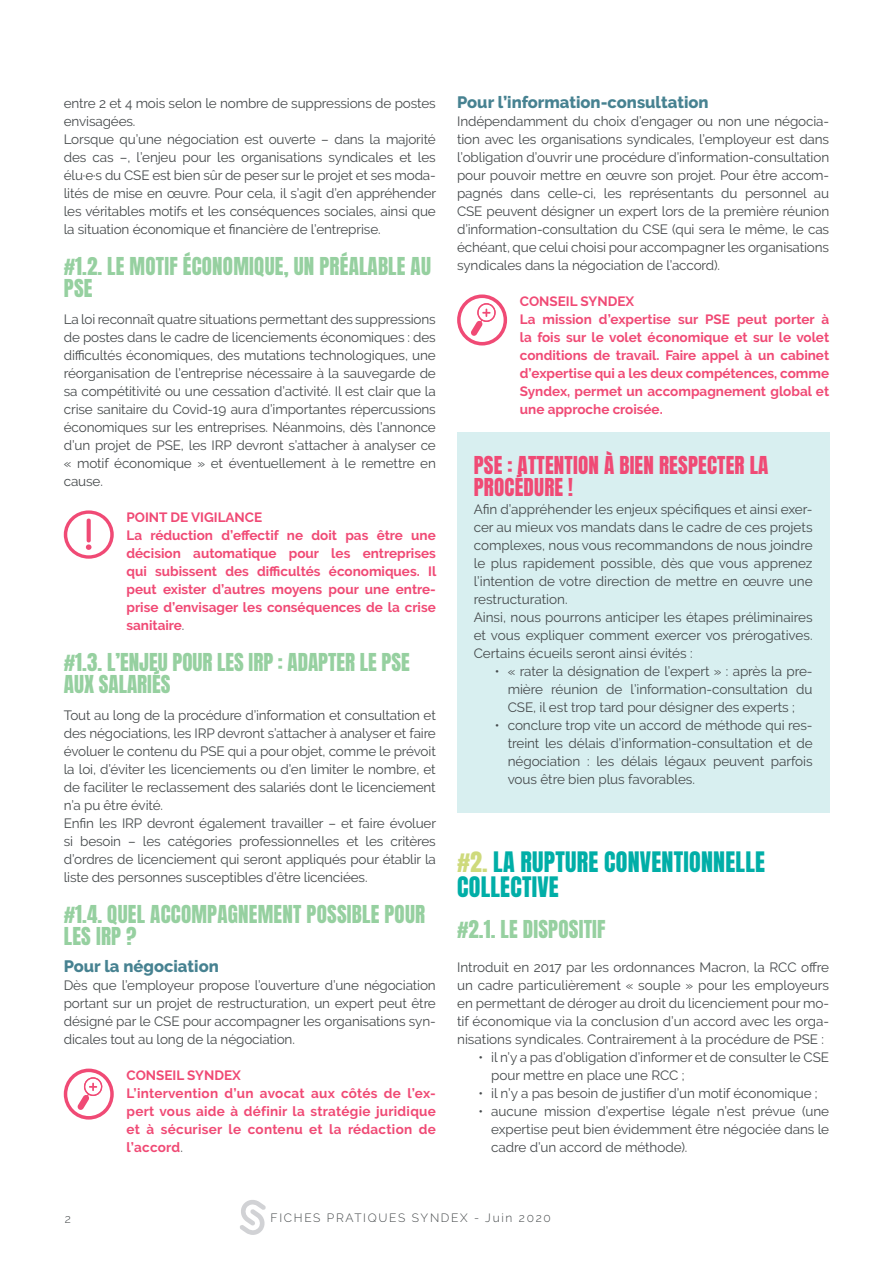
<style>
.page{position:relative;width:893px;height:1263px;background:#fff}
.page>*{position:absolute;margin:0;border:0;box-sizing:border-box;transform-origin:0 0}
.t1{font:24px/25.5px "Anton";letter-spacing:.01em;color:#00aea7}
.t2{font:21px/22.5px "Anton";letter-spacing:.01em;color:#96d0a0}
.t3{font:21px/22.5px "Anton";letter-spacing:.01em;color:#f04a75}
.t4{font:800 16.5px "Raleway";color:#478291}
.t5{font:13.5px/18px "Raleway";letter-spacing:-.01em;color:#464a4c;text-align:justify}
.t6{font:700 13.5px/18px "Raleway";color:#f04a75}
.t7{font:700 13.5px/18px "Raleway";letter-spacing:.02em;color:#f04a75}
.t8{font:300 12px "Raleway";letter-spacing:.14em;color:#464a4c}
.s1{font-weight:400;color:#464a4c}
.s2{color:#ceda7c}
</style>
<div class="page">
<svg style="left:64px;top:510px;width:50px;height:49px"></svg>
<svg style="left:64px;top:1068px;width:50px;height:51px"></svg>
<svg style="left:457px;top:294px;width:50px;height:51px"></svg>
<div style="left:457px;top:432px;width:372px;height:380px;background:#d8eff0"></div>
<svg style="left:240px;top:1200px;width:26px;height:35px"></svg>
<p class="t5" style="left:64px;top:94px;width:374px;text-align:left">entre 2 et 4 mois selon le nombre de suppressions de postes envisagées.<br>Lorsque qu’une négociation est ouverte – dans la majorité des cas –, l’enjeu pour les organisations syndicales et les élu·e·s du CSE est bien sûr de peser sur le projet et ses moda&shy;lités de mise en œuvre. Pour cela, il s’agit d’en appréhender les véritables motifs et les conséquences sociales, ainsi que la situation économique et financière de l’entreprise.</p>
<h2 class="t2" style="left:64px;top:256px;width:369px">#1.2. LE MOTIF ÉCONOMIQUE, UN PRÉALABLE AU<br>PSE</h2>
<p class="t5" style="left:64px;top:310px;width:374px">La loi reconnaît quatre situations permettant des suppressions de postes dans le cadre de licenciements économiques : des difficultés économiques, des mutations technologiques, une réorganisation de l’entreprise nécessaire à la sauvegarde de sa compétitivité ou une cessation d’activité. Il est clair que la crise sanitaire du Covid-19 aura d’importantes répercussions économiques sur les entreprises. Néanmoins, dès l’annonce d’un projet de PSE, les IRP devront s’attacher à analyser ce « motif économique » et éventuellement à le remettre en cause.</p>
<p class="t6" style="left:126px;top:508px;width:311px">POINT DE VIGILANCE<br>La réduction d’effectif ne doit pas être une décision automatique pour les entreprises qui subissent des difficultés économiques. Il peut exister d’autres moyens pour une entre&shy;prise d’envisager les conséquences de la crise sanitaire<span class="s1">.</span></p>
<h2 class="t2" style="left:64px;top:652px;width:348px">#1.3. L’ENJEU POUR LES IRP : ADAPTER LE PSE<br>AUX SALARIÉS</h2>
<p class="t5" style="left:64px;top:706px;width:374px;text-align:left">Tout au long de la procédure d’information et consultation et des négociations, les IRP devront s’attacher à analyser et faire évoluer le contenu du PSE qui a pour objet, comme le prévoit la loi, d’éviter les licenciements ou d’en limiter le nombre, et de faciliter le reclassement des salariés dont le licenciement n’a pu être évité.<br>Enfin les IRP devront également travailler – et faire évoluer si besoin – les catégories professionnelles et les critères d’ordres de licenciement qui seront appliqués pour établir la liste des personnes susceptibles d’être licenciées.</p>
<h2 class="t2" style="left:64px;top:904px;width:363px">#1.4. QUEL ACCOMPAGNEMENT POSSIBLE POUR<br>LES IRP ?</h2>
<p class="t4" style="left:64px;top:957px;width:157px">Pour la négociation</p>
<p class="t5" style="left:64px;top:976px;width:374px">Dès que l’employeur propose l’ouverture d’une négociation portant sur un projet de restructuration, un expert peut être désigné par le CSE pour accompagner les organisations syn&shy;dicales tout au long de la négociation.</p>
<p class="t7" style="left:126px;top:1066px;width:311px">CONSEIL SYNDEX<br>L’intervention d’un avocat aux côtés de l’ex&shy;pert vous aide à définir la stratégie juridique et à sécuriser le contenu et la rédaction de l’accord<span class="s1">.</span></p>
<p class="t4" style="left:457px;top:93px;width:253px">Pour l’information-consultation</p>
<p class="t5" style="left:457px;top:112px;width:374px">Indépendamment du choix d’engager ou non une négocia&shy;tion avec les organisations syndicales, l’employeur est dans l’obligation d’ouvrir une procédure d’information-consultation pour pouvoir mettre en œuvre son projet. Pour être accom&shy;pagnés dans celle-ci, les représentants du personnel au CSE peuvent désigner un expert lors de la première réunion d’information-consultation du CSE (qui sera le même, le cas échéant, que celui choisi pour accompagner les organisations syndicales dans la négociation de l’accord).</p>
<p class="t6" style="left:520px;top:292px;width:311px">CONSEIL SYNDEX<br>La mission d’expertise sur PSE peut porter à la fois sur le volet économique et sur le volet conditions de travail. Faire appel à un cabinet d’expertise qui a les deux compétences, comme Syndex, permet un accompagnement global et une approche croisée.</p>
<h2 class="t3" style="left:474px;top:455px;width:296px">PSE : ATTENTION À BIEN RESPECTER LA<br>PROCÉDURE !</h2>
<p class="t5" style="left:474px;top:500px;width:340px;text-align:left">Afin d’appréhender les enjeux spécifiques et ainsi exer&shy;cer au mieux vos mandats dans le cadre de ces projets complexes, nous vous recommandons de nous joindre le plus rapidement possible, dès que vous apprenez l’intention de votre direction de mettre en œuvre une restructuration.<br>Ainsi, nous pourrons anticiper les étapes préliminaires et vous expliquer comment exercer vos prérogatives.<br>Certains écueils seront ainsi évités :</p>
<p class="t5" style="left:508px;top:662px;width:306px;text-indent:-13px">• « rater la désignation de l’expert » : après la pre&shy;mière réunion de l’information-consultation du CSE, il est trop tard pour désigner des experts ;</p>
<p class="t5" style="left:508px;top:716px;width:306px;text-indent:-13px">• conclure trop vite un accord de méthode qui res&shy;treint les délais d’information-consultation et de négociation : les délais légaux peuvent parfois vous être bien plus favorables.</p>
<h1 class="t1" style="left:457px;top:850px;width:309px"><span class="s2">#2.</span> LA RUPTURE CONVENTIONNELLE<br>COLLECTIVE</h1>
<h2 class="t2" style="left:457px;top:919px;width:150px">#2.1. LE DISPOSITIF</h2>
<p class="t5" style="left:457px;top:958px;width:374px">Introduit en 2017 par les ordonnances Macron, la RCC offre un cadre particulièrement « souple » pour les employeurs en permettant de déroger au droit du licenciement pour mo&shy;tif économique via la conclusion d’un accord avec les orga&shy;nisations syndicales. Contrairement à la procédure de PSE :</p>
<p class="t5" style="left:491px;top:1048px;width:339px;text-indent:-13px">• il n’y a pas d’obligation d’informer et de consulter le CSE pour mettre en place une RCC ;</p>
<p class="t5" style="left:478px;top:1084px;width:341px">• il n’y a pas besoin de justifier d’un motif économique ;</p>
<p class="t5" style="left:491px;top:1102px;width:340px;text-indent:-13px">• aucune mission d’expertise légale n’est prévue (une expertise peut bien évidemment être négociée dans le cadre d’un accord de méthode).</p>
<p class="t8" style="left:65px;top:1212px;width:8px">2</p>
<p class="t8" style="left:271px;top:1211px;width:282px">FICHES PRATIQUES SYNDEX - Juin 2020</p>
</div>
